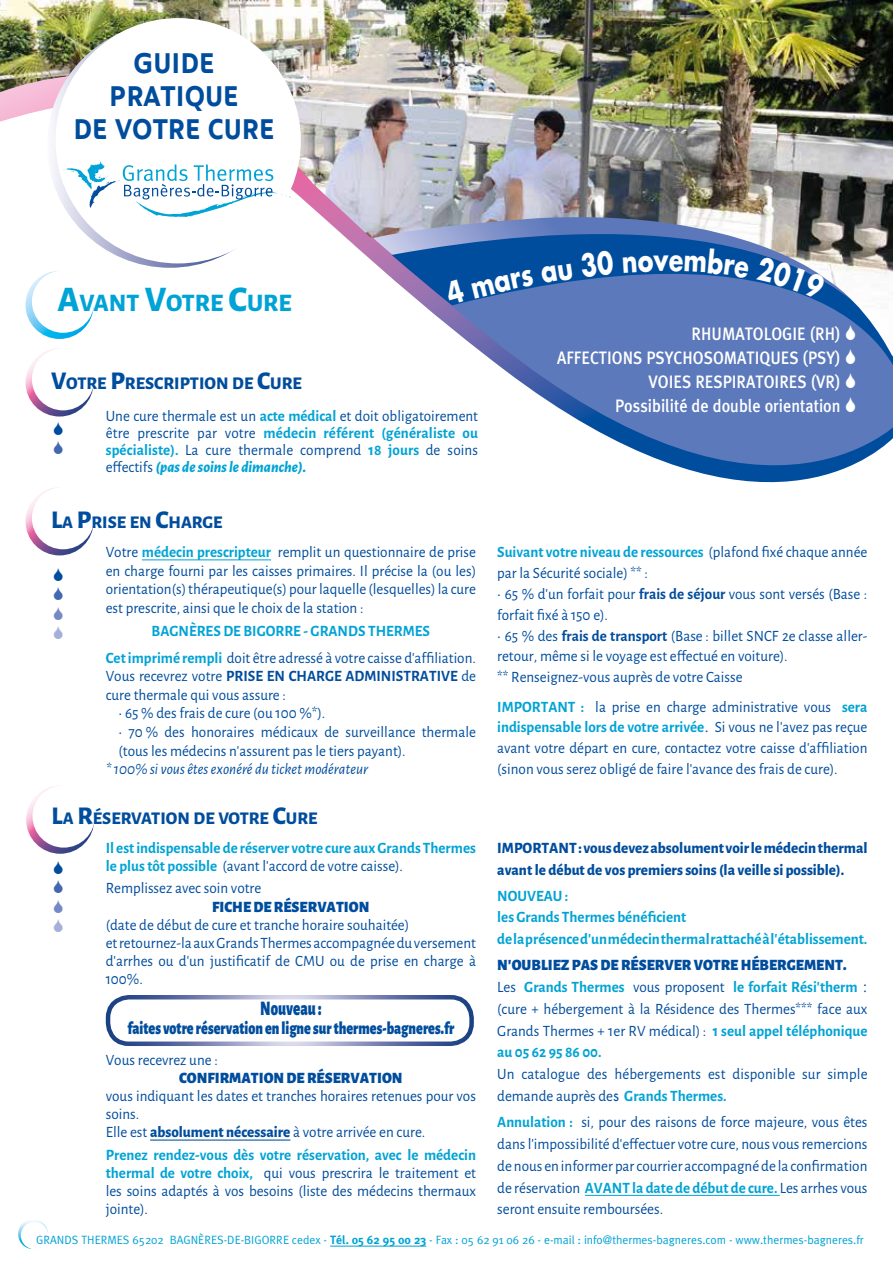
<style>
.page{position:relative;width:893px;height:1263px;background:#fff}
.page>*{position:absolute;margin:0;border:0;box-sizing:border-box;transform-origin:0 0}
.t1{font:700 29.25px/32.7px "Peugeot Expanded";color:#004d9d;text-align:center;scale:.73 1}
.t2{font:800 25.2px "Alegreya Sans";color:#00a3d5}
.t3{font:900 20.7px "Alegreya Sans";color:#004d9d;scale:.72 1}
.t4{font:900 18.15px "Alegreya Sans";color:#004d9d;scale:.77 1}
.t5{font:500 18px/24px "Meta Plus";color:#fff;text-align:right;scale:.9 1}
.t6{font:800 17.85px "Alegreya Sans";color:#004d9d}
.t7{font:15.75px/21.8px "Alegreya Sans";color:#004d9d;scale:.96 1}
.t8{font:700 15.75px/21.8px "Alegreya Sans";color:#00a3d5;scale:.96 1}
.t9{font:800 15.75px/21.8px "Alegreya Sans";color:#004d9d;scale:.96 1}
.t10{font:900 15.75px "Alegreya Sans";color:#004d9d;scale:.96 1}
.t11{font:italic 15.75px "Alegreya Sans";color:#004d9d;scale:.96 1}
.t12{font:12px "Meta Plus Normal";color:#00a3d5}
.s1{font-size:36px}
.s2{font-size:25.5px}
.s3{font-weight:700;color:#00a3d5}
.s4{font-weight:800;font-style:italic;color:#00a3d5}
.s5{font-weight:400;color:#004d9d}
.s6{font-weight:700}
.s7{font-weight:800}
.s8{font-family:"Futura"}
.s9{font-weight:900}
.s10{font-family:"Meta Plus";font-weight:700}
</style>
<div class="page">
<div style="left:106px;top:995px;width:368px;height:51px;border:4px solid #fff;border-radius:21px"></div>
<svg style="left:488px;top:357px;width:405px;height:126px;fill:#5c79bb"></svg>
<svg style="left:26px;top:348px;width:68px;height:68px"></svg>
<div style="left:32px;top:348px;width:62px;height:62px;background:#fff;border-radius:50%"></div>
<svg style="left:26px;top:487px;width:68px;height:68px"></svg>
<div style="left:32px;top:487px;width:62px;height:62px;background:#fff;border-radius:50%"></div>
<hr style="left:142px;top:559px;width:129px;height:1px;background:#00a3d5">
<svg style="left:26px;top:786px;width:68px;height:68px"></svg>
<div style="left:33px;top:785px;width:62px;height:63px;background:#fff;border-radius:50%"></div>
<hr style="left:150px;top:1139px;width:140px;height:1px;background:#004d9d">
<hr style="left:585px;top:1195px;width:195px;height:1px;background:#00a3d5">
<img style="left:0;top:0;width:893px;height:357px">
<svg style="left:47px;top:22px;width:245px;height:246px"></svg>
<div style="left:59px;top:22px;width:238px;height:238px;background:#fff;border-radius:50%"></div>
<div style="left:55px;top:18px;width:246px;height:245px;border:8px solid #fff;border-radius:50%"></div>
<svg style="left:63px;top:161px;width:228px;height:56px"></svg>
<svg style="left:18px;top:1220px;width:30px;height:30px"></svg>
<hr style="left:330px;top:1246px;width:96px;height:1px;background:#00a3d5">
<svg style="left:26px;top:271px;width:68px;height:68px"></svg>
<div style="left:32px;top:270px;width:62px;height:63px;background:#fff;border-radius:50%"></div>
<svg style="left:846px;top:324px;width:9px;height:16px"></svg>
<svg style="left:846px;top:348px;width:9px;height:16px"></svg>
<svg style="left:846px;top:372px;width:9px;height:16px"></svg>
<svg style="left:846px;top:396px;width:9px;height:16px"></svg>
<svg style="left:444px;top:279px;width:21px;height:26px"></svg>
<svg style="left:471px;top:269px;width:63px;height:29px;background:#0e53a1"></svg>
<svg style="left:541px;top:263px;width:32px;height:21px"></svg>
<svg style="left:580px;top:250px;width:34px;height:28px"></svg>
<svg style="left:623px;top:248px;width:126px;height:30px;background:#08519f"></svg>
<svg style="left:756px;top:257px;width:70px;height:42px;background:#386dad"></svg>
<h1 class="t1" style="left:74px;top:46px;width:277px">GUIDE<br>PRATIQUE<br>DE VOTRE CURE</h1>
<h2 class="t2" style="left:57px;top:284px;width:236px"><span class="s1">A</span>VANT <span class="s1">V</span>OTRE <span class="s1">C</span>URE</h2>
<p class="t6" style="left:51px;top:370px;width:252px"><span class="s2">V</span>OTRE <span class="s2">P</span>RESCRIPTION DE <span class="s2">C</span>URE</p>
<p class="t7" style="left:106px;top:406px;width:389px;line-height:17.1px;text-align:justify">Une cure thermale est un <span class="s3">acte médical</span> et doit obligatoirement être prescrite par votre <span class="s3">médecin référent (généraliste ou spécialiste).</span> La cure thermale comprend <span class="s3">18 jours</span> de soins effectifs <span class="s4">(pas de soins le dimanche).</span></p>
<p class="t6" style="left:51px;top:509px;width:173px"><span class="s2">L</span>A <span class="s2">P</span>RISE EN <span class="s2">C</span>HARGE</p>
<p class="t7" style="left:106px;top:542px;width:387px;line-height:18.6px;text-align:justify">Votre <span class="s3">médecin prescripteur</span> remplit un questionnaire de prise en charge fourni par les caisses primaires. Il précise la (ou les) orientation(s) thérapeutique(s) pour laquelle (lesquelles) la cure est prescrite, ainsi que le choix de la station :</p>
<p class="t8" style="left:106px;top:616px;width:387px;line-height:27px;text-align:center">BAGNÈRES DE BIGORRE - GRANDS THERMES<br>Cet imprimé rempli <span class="s5">doit être adressé à votre caisse d’affiliation.</span></p>
<p class="t7" style="left:106px;top:666px;width:387px;line-height:18.6px">Vous recevrez votre <span class="s6">PRISE EN CHARGE ADMINISTRATIVE</span> de cure thermale qui vous assure :</p>
<p class="t7" style="left:119px;top:702px;width:217px">• 65 % des frais de cure (ou 100 %*).</p>
<p class="t7" style="left:119px;top:722px;width:374px;line-height:18.6px">• 70 % des honoraires médicaux de surveillance thermale (tous les médecins n’assurent pas le tiers payant).</p>
<p class="t11" style="left:106px;top:758px;width:275px">* 100% si vous êtes exonéré du ticket modérateur</p>
<p class="t6" style="left:52px;top:804px;width:267px"><span class="s2">L</span>A <span class="s2">R</span>ÉSERVATION DE VOTRE <span class="s2">C</span>URE</p>
<p class="t8" style="left:106px;top:837px;width:387px;line-height:18.1px">Il est indispensable de réserver votre cure aux Grands Thermes le plus tôt possible <span class="s5">(avant l’accord de votre caisse).</span></p>
<p class="t7" style="left:106px;top:877px;width:164px">Remplissez avec soin votre</p>
<p class="t10" style="left:212px;top:894px;width:165px">FICHE DE RÉSERVATION</p>
<p class="t7" style="left:106px;top:915px;width:387px;line-height:18.1px">(date de début de cure et tranche horaire souhaitée)<br>et retournez-la aux Grands Thermes accompagnée du versement d’arrhes ou d’un justificatif de CMU ou de prise en charge à 100%.</p>
<h3 class="t3" style="left:260px;top:992px;width:86px">Nouveau :</h3>
<p class="t4" style="left:127px;top:1013px;width:426px">faites votre réservation en ligne sur thermes-bagneres.fr</p>
<p class="t7" style="left:106px;top:1048px;width:118px">Vous recevrez une :</p>
<p class="t10" style="left:179px;top:1065px;width:234px">CONFIRMATION DE RÉSERVATION</p>
<p class="t7" style="left:106px;top:1086px;width:387px;line-height:18.1px">vous indiquant les dates et tranches horaires retenues pour vos soins.<br>Elle est <span class="s7">absolument nécessaire</span> à votre arrivée en cure.</p>
<p class="t7" style="left:106px;top:1145px;width:387px;line-height:18.1px;text-align:justify"><span class="s3">Prenez rendez-vous dès votre réservation, avec le médecin thermal de votre choix,</span> qui vous prescrira le traitement et les soins adaptés à vos besoins (liste des médecins thermaux jointe).</p>
<p class="t5" style="left:557px;top:321px;width:316px">RHUMATOLOGIE (RH)<br>AFFECTIONS PSYCHOSOMATIQUES (PSY)<br>VOIES RESPIRATOIRES (VR)<br>Possibilité de double orientation</p>
<p class="t7" style="left:497px;top:541px;width:387px;line-height:20.9px"><span class="s3">Suivant votre niveau de ressources</span> (plafond fixé chaque année par la Sécurité sociale) ** :</p>
<p class="t7" style="left:497px;top:583px;width:387px;line-height:20.9px">• 65 % d’un forfait pour <span class="s6">frais de séjour</span> vous sont versés (Base : forfait fixé à 150 e).</p>
<p class="t7" style="left:497px;top:624px;width:387px;line-height:20.9px">• 65 % des <span class="s6">frais de transport</span> (Base : billet SNCF 2e classe aller&shy;retour, même si le voyage est effectué en voiture).<br>** Renseignez-vous auprès de votre Caisse</p>
<p class="t7" style="left:497px;top:695px;width:387px;line-height:20.9px;text-align:justify"><span class="s3">IMPORTANT :</span> la prise en charge administrative vous <span class="s3">sera indispensable lors de votre arrivée</span><span class="s8">.</span> Si vous ne l’avez pas reçue avant votre départ en cure, contactez votre caisse d’affiliation (sinon vous serez obligé de faire l’avance des frais de cure).</p>
<p class="t9" style="left:497px;top:836px;width:387px">IMPORTANT : vous devez absolument voir le médecin thermal avant le début de vos premiers soins (la veille si possible).</p>
<p class="t8" style="left:497px;top:883px;width:387px">NOUVEAU :<br>les Grands Thermes bénéficient<br>de la présence d’un médecin thermal rattaché à l’établissement.</p>
<p class="t7" style="left:497px;top:953px;width:387px"><span class="s9">N’OUBLIEZ PAS DE RÉSERVER VOTRE HÉBERGEMENT.<br></span>Les <span class="s3">Grands Thermes</span> vous proposent <span class="s3">le forfait Rési’therm</span> <span class="s8">: </span>(cure + hébergement à la Résidence des Thermes*** face aux Grands Thermes + 1er RV médical) : <span class="s3">1 seul appel téléphonique au 05 62 95 86 00.</span></p>
<p class="t7" style="left:497px;top:1062px;width:387px">Un catalogue des hébergements est disponible sur simple demande auprès de<span class="s8">s</span> <span class="s3">Grands Thermes.</span></p>
<p class="t7" style="left:497px;top:1110px;width:387px;text-align:justify"><span class="s3">Annulation :</span> si, pour des raisons de force majeure, vous êtes dans l’impossibilité d’effectuer votre cure, nous vous remercions de nous en informer par courrier accompagné de la confirmation de réservation <span class="s3">AVANT la date de début de cure.</span> Les arrhes vous seront ensuite remboursées.</p>
<p class="t12" style="left:36px;top:1233px;width:829px">GRANDS THERMES 65202 BAGNÈRES-DE-BIGORRE cedex - <span class="s10">Tél. 05 62 95 00 23</span> - Fax : 05 62 91 06 26 - e-mail : info@thermes-bagneres.com - www.thermes-bagneres.fr</p>
</div>
